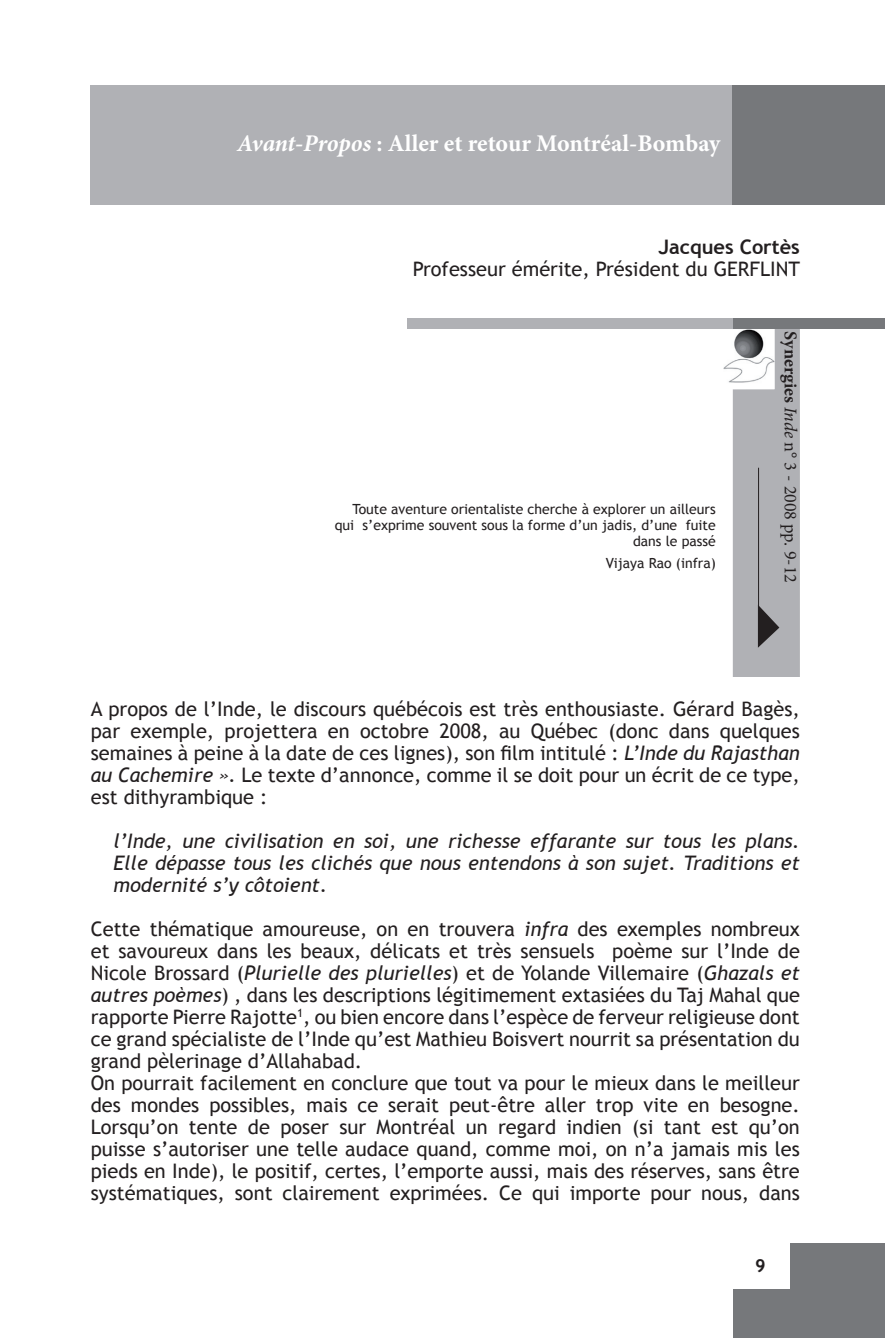
<style>
.page{position:relative;width:885px;height:1338px;background:#fff}
.page>*{position:absolute;margin:0;border:0;box-sizing:border-box;transform-origin:0 0}
.t1{font:700 24px "Minion Pro";letter-spacing:-.005em;color:#fff}
.t2{font:20px/22px "Trebuchet MS";color:#231f20;text-align:justify}
.t3{font:italic 20px/22px "Trebuchet MS";color:#231f20;text-align:justify}
.t4{font:700 20px "Trebuchet MS";color:#231f20}
.t5{font:18px "Minion Pro";color:#231f20}
.t6{font:700 18px "Trebuchet MS";color:#231f20}
.t7{font:14px/16px "Trebuchet MS";color:#231f20;text-align:right}
.s1{font-style:italic}
.s2{font-weight:700}
</style>
<div class="page">
<div style="left:733px;top:1243px;width:151px;height:95px;background:#76787b"></div>
<div style="left:731px;top:1241px;width:58px;height:48px;background:#fff"></div>
<div style="left:407px;top:318px;width:329px;height:11px;background:#b0b1b5"></div>
<div style="left:730px;top:85px;width:154px;height:119px;background:#76787b"></div>
<div style="left:732px;top:327px;width:67px;height:350px;background:#b0b1b5"></div>
<div style="left:733px;top:318px;width:151px;height:11px;background:#76787b"></div>
<svg style="left:757px;top:605px;width:22px;height:43px"></svg>
<img style="left:723px;top:329px;width:51px;height:60px">
<hr style="left:758px;top:468px;width:1px;height:169px;background:#231f20">
<div style="left:91px;top:85px;width:640px;height:120px;background:#b0b1b5"></div>
<p class="t1" style="left:237px;top:126px;width:484px"><span class="s1">Avant-Propos</span> : Aller et retour Montréal-Bombay</p>
<p class="t4" style="left:658px;top:234px;width:143px">Jacques Cortès</p>
<p class="t2" style="left:413px;top:258px;width:389px">Professeur émérite, Président du GERFLINT</p>
<p class="t7" style="left:335px;top:501px;width:382px">Toute aventure orientaliste cherche à explorer un ailleurs qui s’exprime souvent sous la forme d’un jadis, d’une fuite dans le passé</p>
<p class="t7" style="left:605px;top:555px;width:112px">Vijaya Rao (infra)</p>
<p class="t5" style="left:802px;top:331px;width:253px;rotate:90deg"><span class="s2">Synergies</span> <span class="s1">Inde</span> n° 3 - 2008 pp. 9-12</p>
<p class="t2" style="left:91px;top:698px;width:710px">A propos de l’Inde, le discours québécois est très enthousiaste. Gérard Bagès, par exemple, projettera en octobre 2008, au Québec (donc dans quelques semaines à peine à la date de ces lignes), son film intitulé : <span class="s1">L’Inde du Rajasthan au Cachemire ».</span> Le texte d’annonce, comme il se doit pour un écrit de ce type, est dithyrambique :</p>
<p class="t3" style="left:113px;top:830px;width:687px">l’Inde, une civilisation en soi, une richesse effarante sur tous les plans.<br>Elle dépasse tous les clichés que nous entendons à son sujet. Traditions et modernité s’y côtoient.</p>
<p class="t2" style="left:91px;top:918px;width:710px;text-align:left">Cette thématique amoureuse, on en trouvera <span class="s1">infra</span> des exemples nombreux et savoureux dans les beaux, délicats et très sensuels poème sur l’Inde de Nicole Brossard (<span class="s1">Plurielle des plurielles</span>) et de Yolande Villemaire (<span class="s1">Ghazals et autres poèmes</span>) , dans les descriptions légitimement extasiées du Taj Mahal que rapporte Pierre Rajotte<sup>1</sup>, ou bien encore dans l’espèce de ferveur religieuse dont ce grand spécialiste de l’Inde qu’est Mathieu Boisvert nourrit sa présentation du grand pèlerinage d’Allahabad.<br>On pourrait facilement en conclure que tout va pour le mieux dans le meilleur des mondes possibles, mais ce serait peut-être aller trop vite en besogne.<br>Lorsqu’on tente de poser sur Montréal un regard indien (si tant est qu’on puisse s’autoriser une telle audace quand, comme moi, on n’a jamais mis les pieds en Inde), le positif, certes, l’emporte aussi, mais des réserves, sans être systématiques, sont clairement exprimées. Ce qui importe pour nous, dans</p>
<p class="t6" style="left:755px;top:1254px;width:12px">9</p>
</div>
